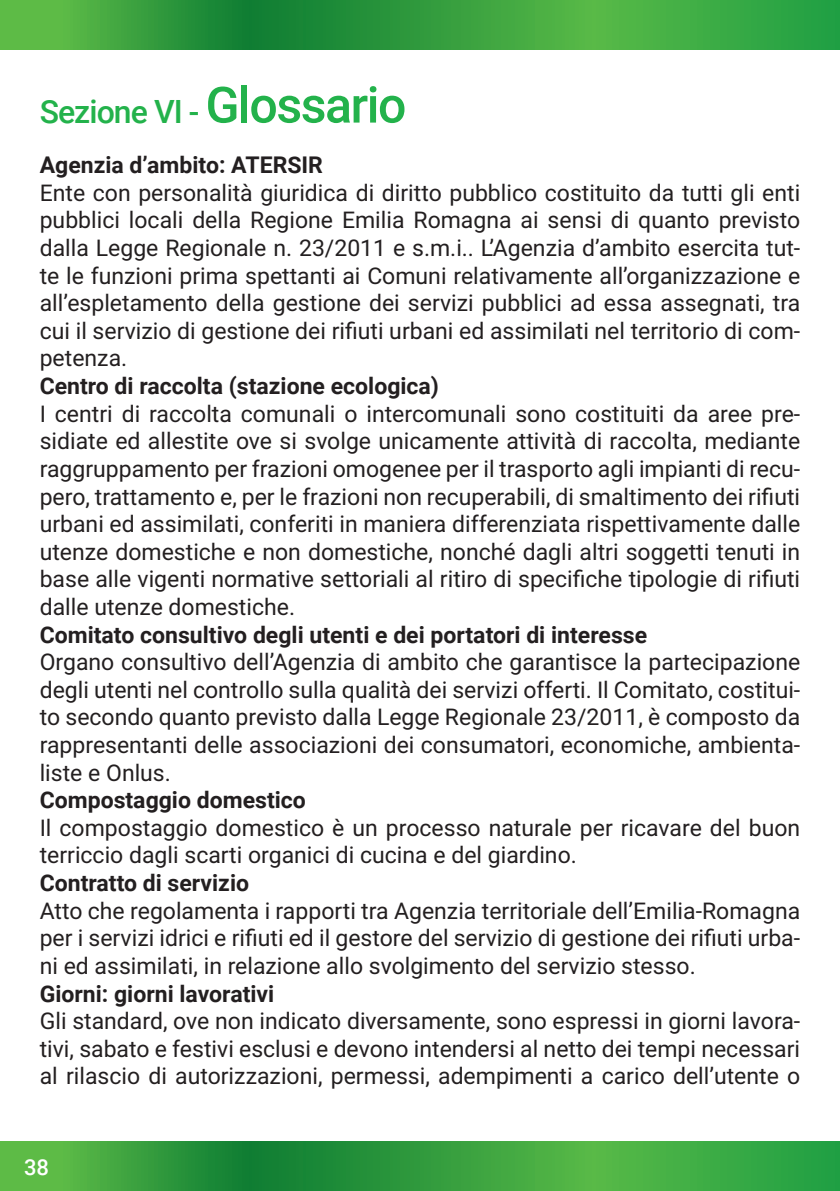
<style>
.page{position:relative;width:840px;height:1191px;background:#fff}
.page>*{position:absolute;margin:0;border:0;box-sizing:border-box;transform-origin:0 0}
.t1{font:500 32px "Roboto";letter-spacing:-.03em;color:#23b24b}
.t2{font:23px/27.6px "Roboto";color:#231f20;text-align:justify}
.t3{font:700 23px "Roboto";color:#231f20}
.t4{font:500 22px "Roboto";color:#fff}
.s1{font-size:50px}
</style>
<div class="page">
<svg style="left:0;top:0;width:839px;height:49px;background:#38a240"></svg>
<svg style="left:0;top:1142px;width:839px;height:49px;background:#38a240"></svg>
<h1 class="t1" style="left:40px;top:89px;width:368px">Sezione VI - <span class="s1">Glossario</span></h1>
<p class="t3" style="left:40px;top:149px;width:284px">Agenzia d’ambito: ATERSIR</p>
<p class="t2" style="left:40px;top:178px;width:761px">Ente con personalità giuridica di diritto pubblico costituito da tutti gli enti pubblici locali della Regione Emilia Romagna ai sensi di quanto previsto dalla Legge Regionale n. 23/2011 e s.m.i.. L’Agenzia d’ambito esercita tut&shy;te le funzioni prima spettanti ai Comuni relativamente all’organizzazione e all’espletamento della gestione dei servizi pubblici ad essa assegnati, tra cui il servizio di gestione dei rifiuti urbani ed assimilati nel territorio di com&shy;petenza.</p>
<p class="t3" style="left:40px;top:370px;width:400px">Centro di raccolta (stazione ecologica)</p>
<p class="t2" style="left:40px;top:399px;width:761px">I centri di raccolta comunali o intercomunali sono costituiti da aree pre&shy;sidiate ed allestite ove si svolge unicamente attività di raccolta, mediante raggruppamento per frazioni omogenee per il trasporto agli impianti di recu&shy;pero, trattamento e, per le frazioni non recuperabili, di smaltimento dei rifiuti urbani ed assimilati, conferiti in maniera differenziata rispettivamente dalle utenze domestiche e non domestiche, nonché dagli altri soggetti tenuti in base alle vigenti normative settoriali al ritiro di specifiche tipologie di rifiuti dalle utenze domestiche.</p>
<p class="t3" style="left:40px;top:618px;width:608px">Comitato consultivo degli utenti e dei portatori di interesse</p>
<p class="t2" style="left:40px;top:647px;width:761px">Organo consultivo dell’Agenzia di ambito che garantisce la partecipazione degli utenti nel controllo sulla qualità dei servizi offerti. Il Comitato, costitui&shy;to secondo quanto previsto dalla Legge Regionale 23/2011, è composto da rappresentanti delle associazioni dei consumatori, economiche, ambienta&shy;liste e Onlus.</p>
<p class="t3" style="left:40px;top:784px;width:267px">Compostaggio domestico</p>
<p class="t2" style="left:40px;top:813px;width:761px">Il compostaggio domestico è un processo naturale per ricavare del buon terriccio dagli scarti organici di cucina e del giardino.</p>
<p class="t3" style="left:40px;top:866px;width:211px">Contratto di servizio</p>
<p class="t2" style="left:40px;top:896px;width:761px">Atto che regolamenta i rapporti tra Agenzia territoriale dell’Emilia-Romagna per i servizi idrici e rifiuti ed il gestore del servizio di gestione dei rifiuti urba&shy;ni ed assimilati, in relazione allo svolgimento del servizio stesso.</p>
<p class="t3" style="left:40px;top:977px;width:236px">Giorni: giorni lavorativi</p>
<p class="t2" style="left:40px;top:1006px;width:761px">Gli standard, ove non indicato diversamente, sono espressi in giorni lavora&shy;tivi, sabato e festivi esclusi e devono intendersi al netto dei tempi necessari al rilascio di autorizzazioni, permessi, adempimenti a carico dell’utente o</p>
<p class="t4" style="left:24px;top:1152px;width:26px">38</p>
</div>
